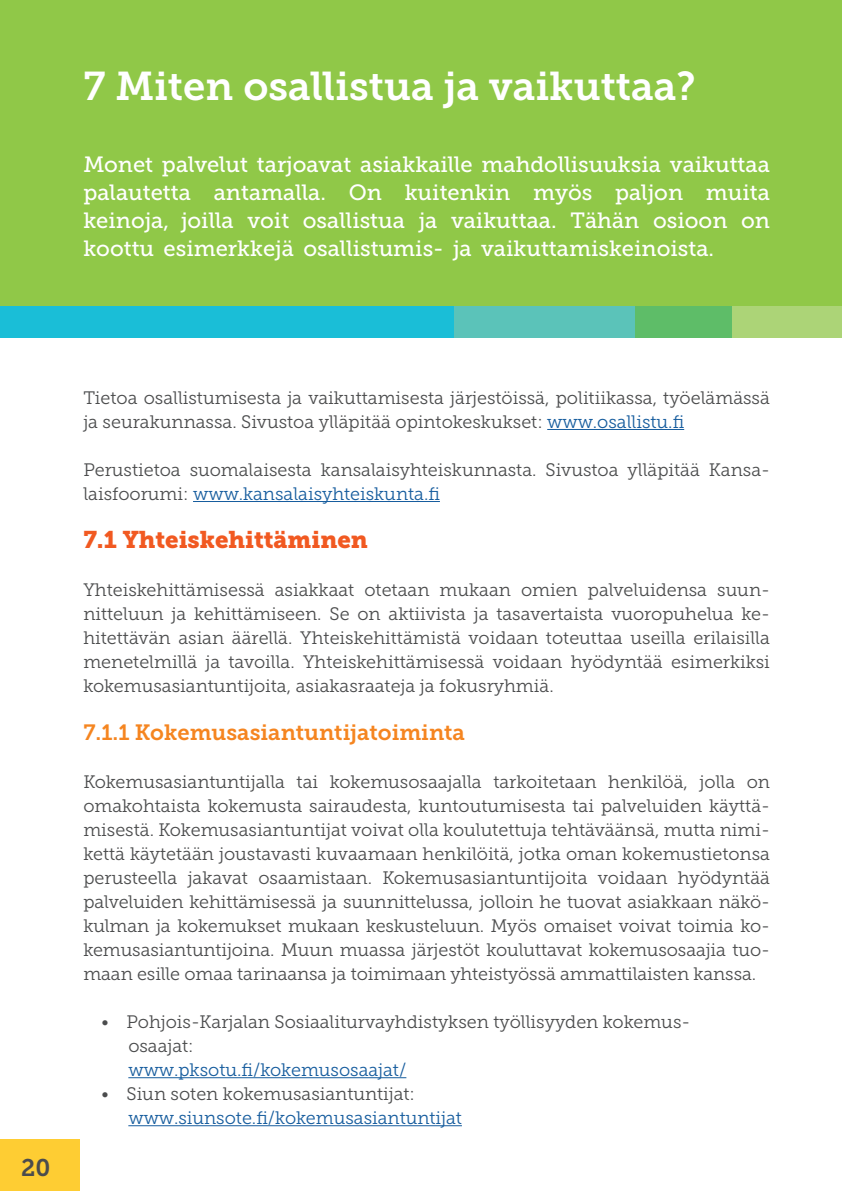
<style>
.page{position:relative;width:842px;height:1191px;background:#fff}
.page>*{position:absolute;margin:0;border:0;box-sizing:border-box;transform-origin:0 0}
.t1{font:40px "Museo Slab 700";color:#fff}
.t2{font:24px "Museo Slab 900";color:#f15921}
.t3{font:24px "Museo Slab 700";color:#4b4c4d}
.t4{font:22px/28px "Museo Slab 500";color:#fff;text-align:justify}
.t5{font:22px "Museo Slab 700";color:#f58520}
.t6{font:18px/24px "Museo Slab 300";color:#4b4c4d}
.t7{font:18px "Museo Slab 300";color:#175d9e}
.s1{color:#175d9e}
</style>
<div class="page">
<div style="left:0;top:0;width:842px;height:307px;background:#90c848"></div>
<div style="left:0;top:1140px;width:79px;height:51px;background:#fecd33"></div>
<hr style="left:547px;top:429px;width:137px;height:1px;background:#175d9e">
<hr style="left:193px;top:501px;width:247px;height:1px;background:#175d9e">
<hr style="left:128px;top:1077px;width:278px;height:1px;background:#175d9e">
<hr style="left:128px;top:1125px;width:334px;height:1px;background:#175d9e">
<div style="left:0;top:307px;width:460px;height:31px;background:#1abed7"></div>
<div style="left:454px;top:307px;width:311px;height:31px;background:#5bc3b9"></div>
<div style="left:635px;top:307px;width:104px;height:31px;background:#5ebd68"></div>
<div style="left:732px;top:307px;width:110px;height:31px;background:#acd477"></div>
<p class="t1" style="left:83px;top:64px;width:614px">7 Miten osallistua ja vaikuttaa?</p>
<p class="t4" style="left:83px;top:150px;width:688px">Monet palvelut tarjoavat asiakkaille mahdollisuuksia vaikuttaa palautetta antamalla. On kuitenkin myös paljon muita keinoja, joilla voit osallistua ja vaikuttaa. Tähän osioon on koottu esimerkkejä osallistumis- ja vaikuttamiskeinoista.</p>
<h2 class="t3" style="left:21px;top:1154px;width:31px">20</h2>
<p class="t6" style="left:83px;top:385px;width:688px">Tietoa osallistumisesta ja vaikuttamisesta järjestöissä, politiikassa, työelämässä ja seurakunnassa. Sivustoa ylläpitää opintokeskukset: <span class="s1">www.osallistu.f</span></p>
<p class="t6" style="left:83px;top:457px;width:688px">Perustietoa suomalaisesta kansalaisyhteiskunnasta. Sivustoa ylläpitää Kansa&shy;laisfoorumi: <span class="s1">www.kansalaisyhteiskunta.f</span></p>
<h3 class="t2" style="left:83px;top:525px;width:286px">7.1 Yhteiskehittäminen</h3>
<p class="t6" style="left:83px;top:577px;width:688px;text-align:justify">Yhteiskehittämisessä asiakkaat otetaan mukaan omien palveluidensa suun&shy;nitteluun ja kehittämiseen. Se on aktiivista ja tasavertaista vuoropuhelua ke&shy;hitettävän asian äärellä. Yhteiskehittämistä voidaan toteuttaa useilla erilaisilla menetelmillä ja tavoilla. Yhteiskehittämisessä voidaan hyödyntää esimerkiksi kokemusasiantuntijoita, asiakasraateja ja fokusryhmiä.</p>
<h4 class="t5" style="left:83px;top:719px;width:383px">7.1.1 Kokemusasiantuntijatoiminta</h4>
<p class="t6" style="left:83px;top:769px;width:688px;text-align:justify">Kokemusasiantuntijalla tai kokemusosaajalla tarkoitetaan henkilöä, jolla on omakohtaista kokemusta sairaudesta, kuntoutumisesta tai palveluiden käyttä&shy;misestä. Kokemusasiantuntijat voivat olla koulutettuja tehtäväänsä, mutta nimi&shy;kettä käytetään joustavasti kuvaamaan henkilöitä, jotka oman kokemustietonsa perusteella jakavat osaamistaan. Kokemusasiantuntijoita voidaan hyödyntää palveluiden kehittämisessä ja suunnittelussa, jolloin he tuovat asiakkaan näkö&shy;kulman ja kokemukset mukaan keskusteluun. Myös omaiset voivat toimia ko&shy;kemusasiantuntijoina. Muun muassa järjestöt kouluttavat kokemusosaajia tuo&shy;maan esille omaa tarinaansa ja toimimaan yhteistyössä ammattilaisten kanssa.</p>
<p class="t6" style="left:128px;top:1009px;width:563px;text-indent:-27px">• Pohjois-Karjalan Sosiaaliturvayhdistyksen työllisyyden kokemus&shy;osaajat:</p>
<p class="t7" style="left:128px;top:1059px;width:280px">www.pksotu.f/kokemusosaajat/</p>
<p class="t6" style="left:102px;top:1081px;width:315px">• Siun soten kokemusasiantuntijat:</p>
<p class="t7" style="left:128px;top:1107px;width:335px">www.siunsote.f/kokemusasiantuntijat</p>
</div>
